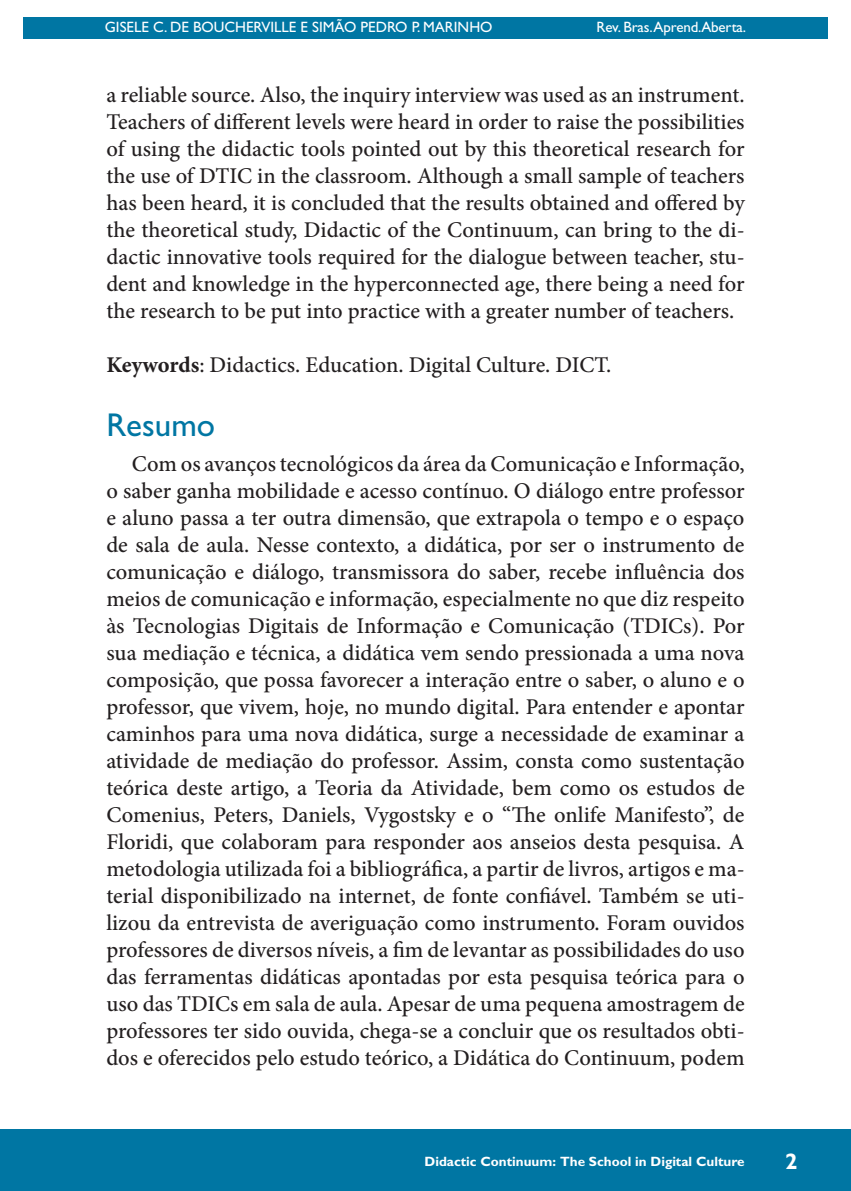
<style>
.page{position:relative;width:851px;height:1191px;background:#fff}
.page>*{position:absolute;margin:0;border:0;box-sizing:border-box;transform-origin:0 0}
.Autor_Artigo{font:33px "Gill Sans Std";color:#0076a3}
.Texto_corrido{font:500 22.5px/27px "Minion Pro";color:#231f20;text-align:justify}
.palavras-chave{font:500 22.5px "Minion Pro";color:#231f20}
.t1{font:700 22.5px "Gill Sans Std";color:#fff}
.t2{font:15px "Gill Sans Std";color:#fff}
.t3{font:700 13.5px "Gill Sans Std";color:#fff}
.s1{font-weight:700}
</style>
<div class="page">
<hr style="left:104px;top:0;width:1px;height:467px;background:#0076a3">
<div style="left:23px;top:17px;width:804px;height:21px;background:#0076a3"></div>
<div style="left:0;top:1129px;width:850px;height:62px;background:#0076a3"></div>
<p class="t2" style="left:105px;top:18px;width:389px">GISELE C. DE BOUCHERVILLE E SIMÃO PEDRO P. MARINHO</p>
<p class="t2" style="left:596px;top:18px;width:151px">Rev. Bras.Aprend.Aberta.</p>
<p class="Texto_corrido" style="left:106px;top:81px;width:639px">a reliable source. Also, the inquiry interview was used as an instrument.<br>Teachers of different levels were heard in order to raise the possibilities of using the didactic tools pointed out by this theoretical research for the use of DTIC in the classroom. Although a small sample of teachers has been heard, it is concluded that the results obtained and offered by the theoretical study, Didactic of the Continuum, can bring to the di&shy;dactic innovative tools required for the dialogue between teacher, stu&shy;dent and knowledge in the hyperconnected age, there being a need for the research to be put into practice with a greater number of teachers.</p>
<p class="palavras-chave" style="left:106px;top:350px;width:506px"><span class="s1">Keywords</span>: Didactics. Education. Digital Culture. DICT.</p>
<p class="Autor_Artigo" style="left:106px;top:405px;width:110px">Resumo</p>
<p class="Texto_corrido" style="left:106px;top:450px;width:639px;text-indent:26px">Com os avanços tecnológicos da área da Comunicação e Informação, o saber ganha mobilidade e acesso contínuo. O diálogo entre professor e aluno passa a ter outra dimensão, que extrapola o tempo e o espaço de sala de aula. Nesse contexto, a didática, por ser o instrumento de comunicação e diálogo, transmissora do saber, recebe influência dos meios de comunicação e informação, especialmente no que diz respeito às Tecnologias Digitais de Informação e Comunicação (TDICs). Por sua mediação e técnica, a didática vem sendo pressionada a uma nova composição, que possa favorecer a interação entre o saber, o aluno e o professor, que vivem, hoje, no mundo digital. Para entender e apontar caminhos para uma nova didática, surge a necessidade de examinar a atividade de mediação do professor. Assim, consta como sustentação teórica deste artigo, a Teoria da Atividade, bem como os estudos de Comenius, Peters, Daniels, Vygostsky e o “The onlife Manifesto”, de Floridi, que colaboram para responder aos anseios desta pesquisa. A metodologia utilizada foi a bibliográfica, a partir de livros, artigos e ma&shy;terial disponibilizado na internet, de fonte confiável. Também se uti&shy;lizou da entrevista de averiguação como instrumento. Foram ouvidos professores de diversos níveis, a fim de levantar as possibilidades do uso das ferramentas didáticas apontadas por esta pesquisa teórica para o uso das TDICs em sala de aula. Apesar de uma pequena amostragem de professores ter sido ouvida, chega-se a concluir que os resultados obti&shy;dos e oferecidos pelo estudo teórico, a Didática do Continuum, podem</p>
<p class="t3" style="left:424px;top:1153px;width:321px">Didactic Continuum: The School in Digital Culture</p>
<p class="t1" style="left:785px;top:1148px;width:14px">2</p>
</div>
